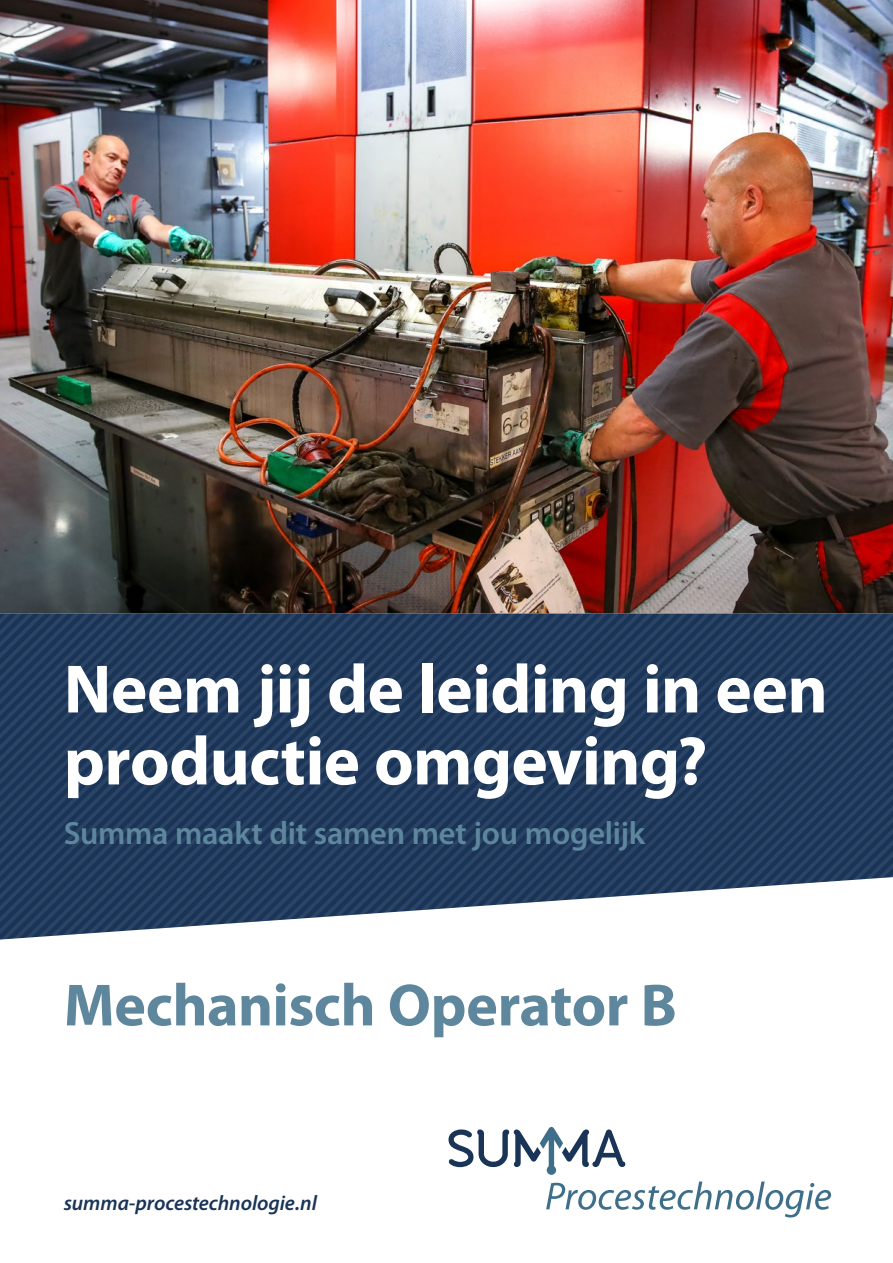
<style>
.page{position:relative;width:893px;height:1263px;background:#fff}
.page>*{position:absolute;margin:0;border:0;box-sizing:border-box;transform-origin:0 0}
.t1{font:700 69px/72px "Myriad Pro";letter-spacing:-.01em;color:#fff}
.t2{font:700 60px "Myriad Pro";letter-spacing:-.01em;color:#5e879d}
.t3{font:600 32.25px "Myriad Pro";letter-spacing:-.01em;color:#5e879d}
.t4{font:italic 600 21px "Myriad Pro";letter-spacing:-.005em;color:#193457}
</style>
<div class="page">
<svg style="left:546px;top:1181px;width:285px;height:36px"></svg>
<svg style="left:448px;top:1127px;width:177px;height:48px"></svg>
<img style="left:0;top:0;width:893px;height:613px">
<svg style="left:0;top:613px;width:893px;height:264px;background:#213b5d"></svg>
<svg style="left:0;top:877px;width:893px;height:63px"></svg>
<p class="t1" style="left:64px;top:654px;width:766px">Neem jij de leiding in een productie omgeving?</p>
<p class="t3" style="left:64px;top:816px;width:583px">Summa maakt dit samen met jou mogelijk</p>
<p class="t2" style="left:64px;top:971px;width:615px">Mechanisch Operator B</p>
<p class="t4" style="left:64px;top:1191px;width:255px">summa-procestechnologie.nl</p>
</div>
